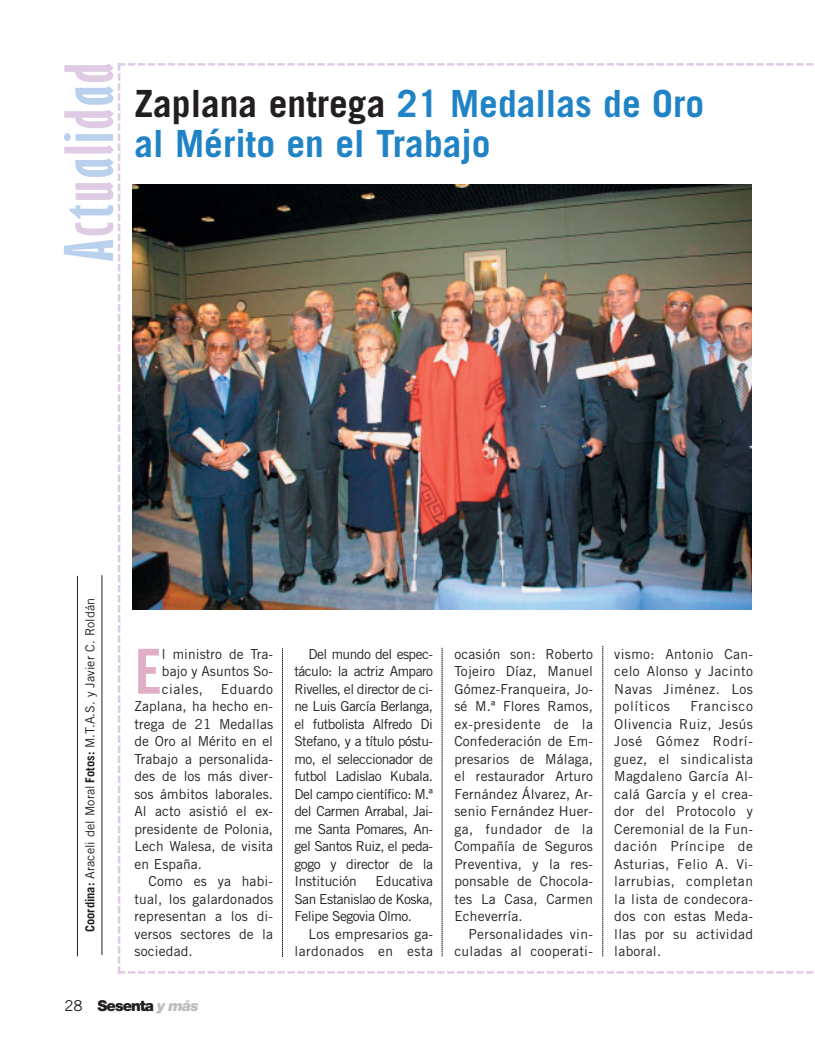
<style>
.page{position:relative;width:815px;height:1045px;background:#fff}
.page>*{position:absolute;margin:0;border:0;box-sizing:border-box;transform-origin:0 0}
.t1{font:62.25px "Trade Gothic Bold Cond Twenty";color:#e0afc6}
.t2{font:700 extra-condensed 61.25px "Gill Sans";letter-spacing:.03em;color:#bad1ee;scale:1.2 1}
.t3{font:700 37.5px/40px "Trade Gothic";color:#2083c6}
.t4{font:900 15px "Helvetica Neue";letter-spacing:-.065em;color:#231f1f}
.t5{font:13.75px/17.5px "Trade Gothic";letter-spacing:.01em;color:#231f1f;text-align:justify}
.t6{font:12.5px "Trade Gothic";color:#231f1f}
.s1{color:#dfcce4}
.s2{color:#231f1f}
.s3{font-weight:700}
.s4{font-family:"Trade Gothic";font-weight:400}
.s5{font-style:italic;color:#bcbec0}
</style>
<div class="page">
<img style="left:76px;top:63px;width:738px;height:911px">
<h2 class="t2" style="left:64px;top:262px;width:167px;rotate:-90deg">A<span class="s1">c</span>t<span class="s1">u</span>a<span class="s1">l</span>i<span class="s1">d</span>a<span class="s1">d</span></h2>
<h3 class="t3" style="left:134px;top:87px;width:571px"><span class="s2">Zaplana entrega</span> 21 Medallas de Oro al Mérito en el Trabajo</h3>
<p class="t6" style="left:85px;top:932px;width:335px;rotate:-90deg"><span class="s3">Coordina:</span> Araceli del Moral <span class="s3">Fotos:</span> M.T.A.S. y Javier C. Roldán</p>
<h1 class="t1" style="left:134px;top:649px;width:29px">E</h1>
<p class="t5" style="left:162px;top:646px;width:113px">l ministro de Tra&shy;bajo y Asuntos So&shy;ciales,</p>
<p class="t5" style="left:134px;top:681px;width:140px;text-indent:86px">Eduardo Zaplana, ha hecho en&shy;trega de 21 Medallas de Oro al Mérito en el Trabajo a personalida&shy;des de los más diver&shy;sos ámbitos laborales.<br>Al acto asistió el ex&shy;presidente de Polonia, Lech Walesa, de visita en España.</p>
<p class="t5" style="left:134px;top:874px;width:140px;text-indent:14px">Como es ya habi&shy;tual, los galardonados representan a los di&shy;versos sectores de la sociedad.</p>
<p class="t5" style="left:294px;top:646px;width:140px;text-indent:14px">Del mundo del espec&shy;táculo: la actriz Amparo Rivelles, el director de ci&shy;ne Luis García Berlanga, el futbolista Alfredo Di Stefano, y a título póstu&shy;mo, el seleccionador de futbol Ladislao Kubala.<br>Del campo científico: M.ª del Carmen Arrabal, Jai&shy;me Santa Pomares, An&shy;gel Santos Ruiz, el peda&shy;gogo y director de la Institución</p>
<p class="t5" style="left:294px;top:874px;width:140px;text-indent:81px">Educativa San Estanislao de Koska, Felipe Segovia Olmo.</p>
<p class="t5" style="left:294px;top:926px;width:140px;text-align:right">Los empresarios ga&shy;lardonados en esta</p>
<p class="t5" style="left:454px;top:646px;width:140px">ocasión son: Roberto Tojeiro Díaz, Manuel Gómez-Franqueira, Jo&shy;sé M.ª Flores Ramos, ex-presidente de la Confederación de Em&shy;presarios de Málaga, el restaurador Arturo Fernández Álvarez, Ar&shy;senio Fernández Huer&shy;ga, fundador de la Compañía de Seguros Preventiva, y la res&shy;ponsable de Chocola&shy;tes La Casa, Carmen Echeverría.</p>
<p class="t5" style="left:454px;top:926px;width:140px;text-align:right">Personalidades vin&shy;culadas al cooperati-</p>
<p class="t5" style="left:614px;top:646px;width:140px">vismo: Antonio Can&shy;celo Alonso y Jacinto Navas Jiménez. Los políticos</p>
<p class="t5" style="left:614px;top:699px;width:140px;text-indent:76px">Francisco Olivencia Ruiz, Jesús José Gómez Rodrí&shy;guez, el sindicalista Magdaleno García Al&shy;calá García y el crea&shy;dor del Protocolo y Ceremonial de la Fun&shy;dación Príncipe de Asturias, Felio A. Vi&shy;larrubias, completan la lista de condecora&shy;dos con estas Meda&shy;llas por su actividad laboral.</p>
<p class="t4" style="left:64px;top:1000px;width:136px"><span class="s4">28</span> Sesenta <span class="s5">y más</span></p>
</div>
